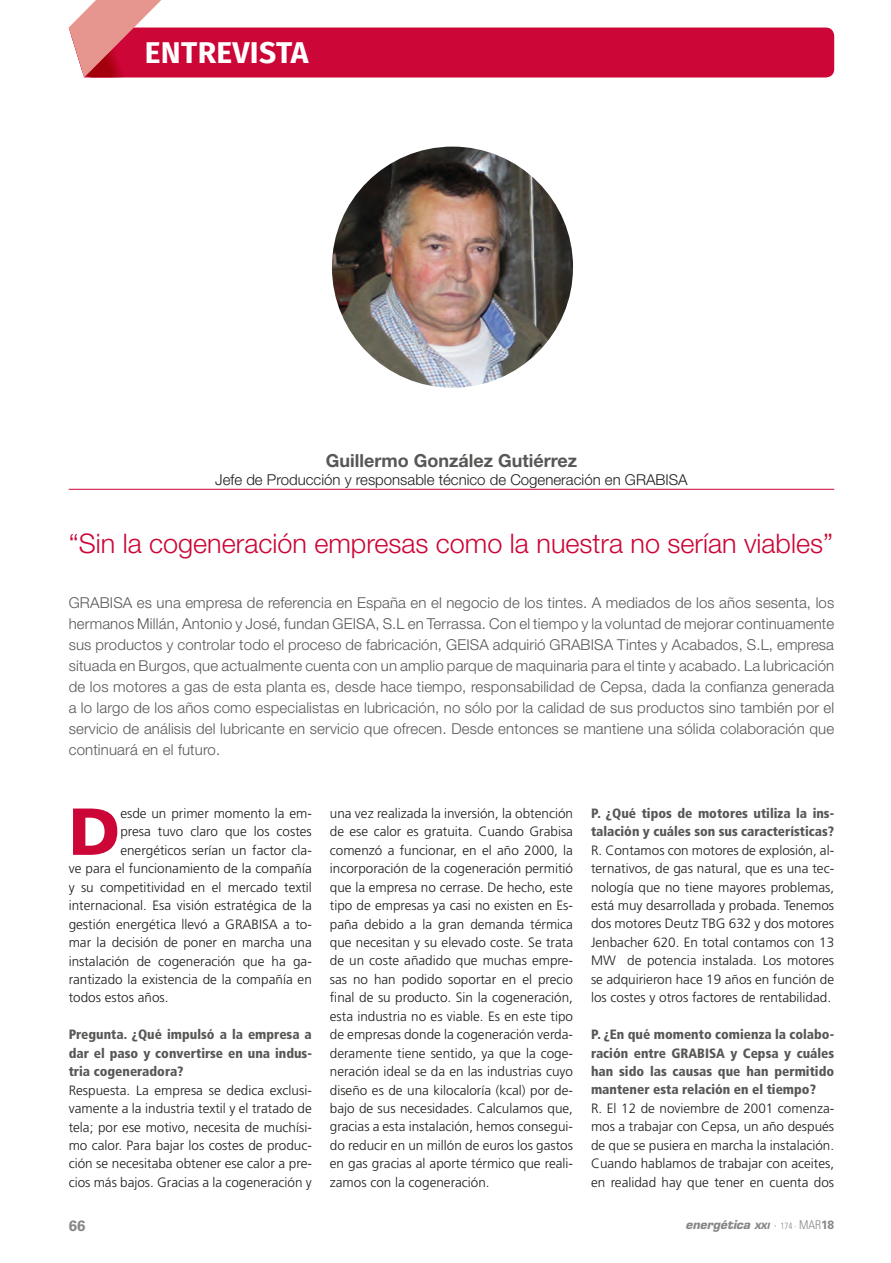
<style>
.page{position:relative;width:891px;height:1263px;background:#fff}
.page>*{position:absolute;margin:0;border:0;box-sizing:border-box;transform-origin:0 0}
.t1{font:900 66.3px "Frutiger";color:#cc0636}
.t2{font:700 30px "Fira Sans";letter-spacing:.01em;color:#fff}
.t3{font:300 27px "Helvetica Neue";color:#cc0636}
.t4{font:700 18px "Helvetica Neue";color:#575756}
.t5{font:300 15px/21px "Helvetica Neue";letter-spacing:.01em;color:#575756;text-align:justify}
.t6{font:300 15px "Helvetica Neue";color:#1d1d1b}
.t7{font:700 15px "Univers";color:#878787}
.t8{font:300 13.5px/18.5px "Frutiger";color:#1d1d1b;text-align:justify}
.t9{font:900 condensed 13.5px/18.5px "Frutiger";color:#575756;text-align:justify}
.t10{font:italic 700 12px "Eurostile";color:#878787}
.s1{font-size:8.4px}
.s2{font-family:"Univers";font-weight:300;font-style:normal}
.s3{font-family:"Univers";font-weight:300;font-style:normal;font-stretch:condensed;font-size:9px}
.s4{font-family:"Univers";font-weight:300;font-style:normal;font-stretch:condensed}
.s5{font-family:"Univers";font-style:normal}
</style>
<div class="page">
<svg style="left:69px;top:0;width:765px;height:77px"></svg>
<hr style="left:69px;top:489px;width:765px;height:1px;background:#cc0636">
<img style="left:332px;top:147px;width:241px;height:241px;border-radius:121px">
<h2 class="t2" style="left:145px;top:32px;width:165px">ENTREVISTA</h2>
<h3 class="t4" style="left:326px;top:449px;width:253px">Guillermo González Gutiérrez</h3>
<p class="t6" style="left:215px;top:470px;width:474px">Jefe de Producción y responsable técnico de Cogeneración en GRABISA</p>
<h3 class="t3" style="left:69px;top:527px;width:766px">“Sin la cogeneración empresas como la nuestra no serían viables”</h3>
<p class="t5" style="left:69px;top:592px;width:767px">GRABISA es una empresa de referencia en España en el negocio de los tintes. A mediados de los años sesenta, los hermanos Millán, Antonio y José, fundan GEISA, S.L en Terrassa. Con el tiempo y la voluntad de mejorar continuamente sus productos y controlar todo el proceso de fabricación, GEISA adquirió GRABISA Tintes y Acabados, S.L, empresa situada en Burgos, que actualmente cuenta con un amplio parque de maquinaria para el tinte y acabado. La lubricación de los motores a gas de esta planta es, desde hace tiempo, responsabilidad de Cepsa, dada la confianza generada a lo largo de los años como especialistas en lubricación, no sólo por la calidad de sus productos sino también por el servicio de análisis del lubricante en servicio que ofrecen. Desde entonces se mantiene una sólida colaboración que continuará en el futuro.</p>
<h1 class="t1" style="left:69px;top:792px;width:53px">D</h1>
<p class="t8" style="left:120px;top:804px;width:193px">esde un primer momento la em-</p>
<p class="t8" style="left:120px;top:823px;width:193px">presa tuvo claro que los costes</p>
<p class="t8" style="left:120px;top:841px;width:193px">energéticos serían un factor cla-</p>
<p class="t8" style="left:69px;top:860px;width:245px">ve para el funcionamiento de la compañía</p>
<p class="t8" style="left:69px;top:878px;width:245px">y su competitividad en el mercado textil</p>
<p class="t8" style="left:69px;top:896px;width:245px">internacional. Esa visión estratégica de la</p>
<p class="t8" style="left:69px;top:915px;width:245px">gestión energética llevó a GRABISA a to-</p>
<p class="t8" style="left:69px;top:933px;width:245px">mar la decisión de poner en marcha una</p>
<p class="t8" style="left:69px;top:952px;width:245px">instalación de cogeneración que ha ga-</p>
<p class="t8" style="left:69px;top:970px;width:245px">rantizado la existencia de la compañía en</p>
<p class="t8" style="left:69px;top:989px;width:101px">todos estos años.</p>
<p class="t9" style="left:69px;top:1025px;width:245px">Pregunta. ¿Qué impulsó a la empresa a dar el paso y convertirse en una indus&shy;tria cogeneradora?</p>
<p class="t8" style="left:69px;top:1081px;width:245px">Respuesta. La empresa se dedica exclusi&shy;vamente a la industria textil y el tratado de tela; por ese motivo, necesita de muchísi&shy;mo calor. Para bajar los costes de produc&shy;ción se necesitaba obtener ese calor a pre&shy;cios más bajos. Gracias a la cogeneración y</p>
<p class="t8" style="left:330px;top:804px;width:245px">una vez realizada la inversión, la obtención de ese calor es gratuita. Cuando Grabisa comenzó a funcionar, en el año 2000, la incorporación de la cogeneración permitió que la empresa no cerrase. De hecho, este tipo de empresas ya casi no existen en Es&shy;paña debido a la gran demanda térmica que necesitan y su elevado coste. Se trata de un coste añadido que muchas empre&shy;sas no han podido soportar en el precio final de su producto. Sin la cogeneración, esta industria no es viable. Es en este tipo de empresas donde la cogeneración verda&shy;deramente tiene sentido, ya que la coge&shy;neración ideal se da en las industrias cuyo diseño es de una kilocaloría (kcal) por de&shy;bajo de sus necesidades. Calculamos que, gracias a esta instalación, hemos consegui&shy;do reducir en un millón de euros los gastos en gas gracias al aporte térmico que reali&shy;zamos con la cogeneración.</p>
<p class="t9" style="left:591px;top:804px;width:245px">P. ¿Qué tipos de motores utiliza la ins&shy;talación y cuáles son sus características?</p>
<p class="t8" style="left:591px;top:841px;width:245px">R. Contamos con motores de explosión, al&shy;ternativos, de gas natural, que es una tec&shy;nología que no tiene mayores problemas, está muy desarrollada y probada. Tenemos dos motores Deutz TBG 632 y dos motores Jenbacher 620. En total contamos con 13<br>MW de potencia instalada. Los motores se adquirieron hace 19 años en función de los costes y otros factores de rentabilidad.</p>
<p class="t9" style="left:591px;top:1025px;width:245px">P. ¿En qué momento comienza la colabo&shy;ración entre GRABISA y Cepsa y cuáles han sido las causas que han permitido mantener esta relación en el tiempo?</p>
<p class="t8" style="left:591px;top:1099px;width:245px">R. El 12 de noviembre de 2001 comenza&shy;mos a trabajar con Cepsa, un año después de que se pusiera en marcha la instalación.<br>Cuando hablamos de trabajar con aceites, en realidad hay que tener en cuenta dos</p>
<p class="t7" style="left:69px;top:1217px;width:18px">66</p>
<p class="t10" style="left:685px;top:1218px;width:150px">energética <span class="s1">XXI</span> <span class="s2">·</span> <span class="s3">174 ·</span> <span class="s4">MAR</span><span class="s5">18</span></p>
</div>
